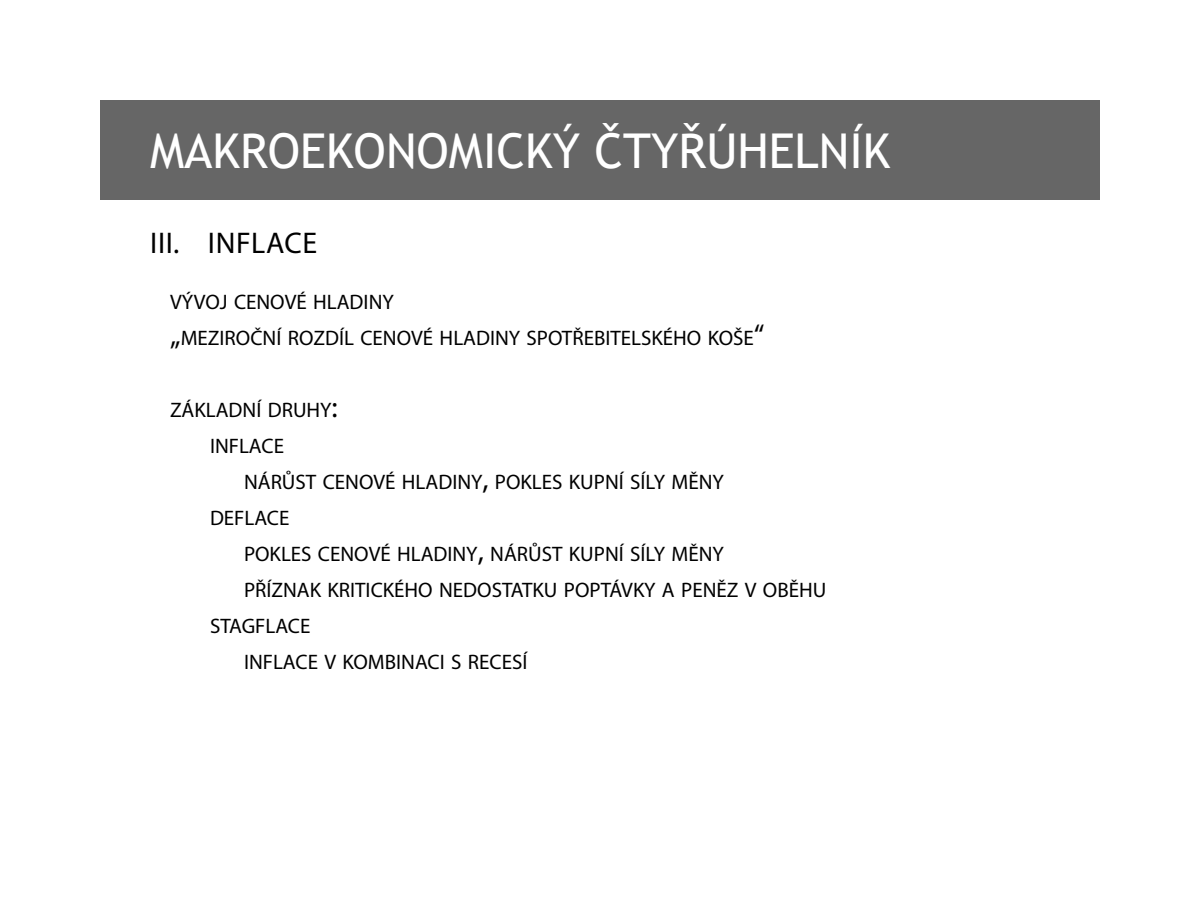
<style>
.page{position:relative;width:1200px;height:900px;background:#fff}
.page>*{position:absolute;margin:0;border:0;box-sizing:border-box;transform-origin:0 0}
.t1{font:48px "Trebuchet MS";color:#fff}
.t2{font:30px "Myriad Pro";letter-spacing:.02em;color:#000}
.t3{font:21px/36px "Myriad Pro";color:#000}
.s1{font-size:30px}
</style>
<div class="page">
<div style="left:100px;top:100px;width:1000px;height:100px;background:#666"></div>
<h1 class="t1" style="left:150px;top:120px;width:742px">MAKROEKONOMICKÝ ČTYŘÚHELNÍK</h1>
<h2 class="t2" style="left:150px;top:224px;width:169px">III. INFLACE</h2>
<p class="t3" style="left:170px;top:283px;width:596px">VÝVOJ CENOVÉ HLADINY<br><span class="s1">„</span>MEZIROČNÍ ROZDÍL CENOVÉ HLADINY SPOTŘEBITELSKÉHO KOŠE<span class="s1">“</span></p>
<p class="t3" style="left:210px;top:391px;width:129px;text-indent:-40px">ZÁKLADNÍ DRUHY<span class="s1">:<br></span>INFLACE</p>
<p class="t3" style="left:210px;top:463px;width:515px;text-indent:34px">NÁRŮST CENOVÉ HLADINY<span class="s1">,</span> POKLES KUPNÍ SÍLY MĚNY<br>DEFLACE</p>
<p class="t3" style="left:244px;top:535px;width:481px">POKLES CENOVÉ HLADINY<span class="s1">,</span> NÁRŮST KUPNÍ SÍLY MĚNY</p>
<p class="t3" style="left:244px;top:571px;width:584px">PŘÍZNAK KRITICKÉHO NEDOSTATKU POPTÁVKY A PENĚZ V OBĚHU</p>
<p class="t3" style="left:210px;top:607px;width:102px">STAGFLACE</p>
<p class="t3" style="left:244px;top:643px;width:285px">INFLACE V KOMBINACI S RECESÍ</p>
</div>
